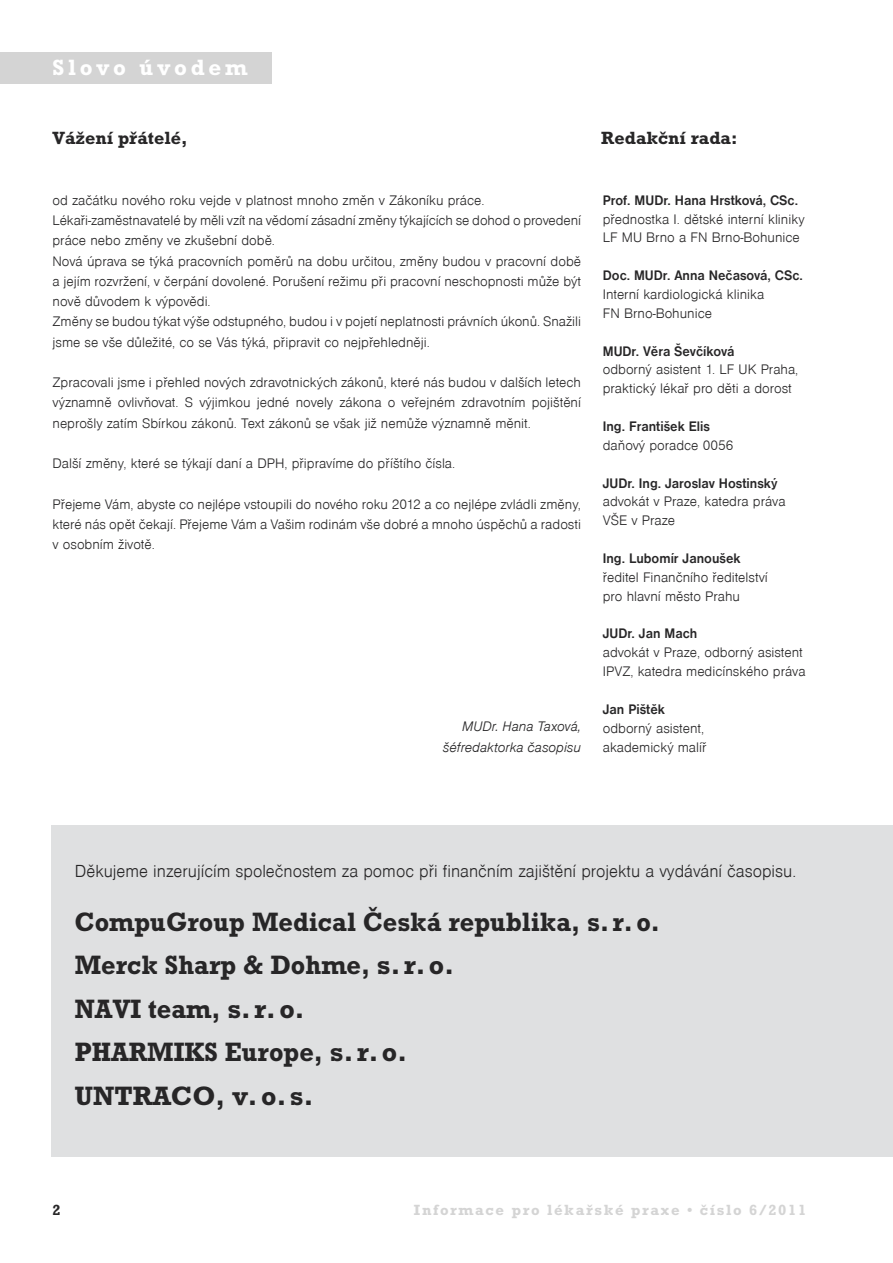
<style>
.page{position:relative;width:893px;height:1263px;background:#fff}
.page>*{position:absolute;margin:0;border:0;box-sizing:border-box;transform-origin:0 0}
.t1{font:700 27px/43.5px "Rockwell CE";color:#272627;scale:.94 1}
.t2{font:700 22.5px "Rockwell CE";letter-spacing:.165em;color:#fff}
.t3{font:300 18px "Nimbus Sans DCE";color:#272627}
.t4{font:700 18px "Rockwell CE";color:#272627}
.t5{font:700 15px "Rockwell CE";letter-spacing:.11em;color:#d4d4d4}
.t6{font:700 15px "Rockwell CE";color:#272627}
.t7{font:300 14.25px/20.2px "Nimbus Sans DCE";color:#272627}
.t8{font:700 14.25px "Nimbus Sans DCE";color:#272627;scale:.94 1}
.t9{font:italic 300 14.25px/20.2px "Nimbus Sans DCE";color:#272627;text-align:right}
</style>
<div class="page">
<div style="left:0;top:53px;width:272px;height:31px;background:#d4d4d4"></div>
<div style="left:51px;top:825px;width:842px;height:332px;background:#dfe0e1"></div>
<h2 class="t2" style="left:53px;top:60px;width:196px">Slovo úvodem</h2>
<p class="t4" style="left:53px;top:132px;width:136px">VáÏení pfiátelé,</p>
<p class="t7" style="left:53px;top:190px;width:530px">od začátku nového roku vejde v platnost mnoho změn v Zákoníku práce.<br>Lékaři-zaměstnavatelé by měli vzít na vědomí zásadní změny týkajících se dohod o provedení práce nebo změny ve zkušební době.<br>Nová úprava se týká pracovních poměrů na dobu určitou, změny budou v pracovní době a jejím rozvržení, v čerpání dovolené. Porušení režimu při pracovní neschopnosti může být nově důvodem k výpovědi.<br>Změny se budou týkat výše odstupného, budou i v pojetí neplatnosti právních úkonů. Snažili jsme se vše důležité, co se Vás týká, připravit co nejpřehledněji.</p>
<p class="t7" style="left:53px;top:372px;width:530px;text-align:justify">Zpracovali jsme i přehled nových zdravotnických zákonů, které nás budou v dalších letech významně ovlivňovat. S výjimkou jedné novely zákona o veřejném zdravotním pojištění neprošly zatím Sbírkou zákonů. Text zákonů se však již nemůže významně měnit.</p>
<p class="t7" style="left:53px;top:453px;width:404px">Další změny, které se týkají daní a DPH, připravíme do příštího čísla.</p>
<p class="t7" style="left:53px;top:493px;width:530px;text-align:justify">Přejeme Vám, abyste co nejlépe vstoupili do nového roku 2012 a co nejlépe zvládli změny, které nás opět čekají. Přejeme Vám a Vašim rodinám vše dobré a mnoho úspěchů a radosti v osobním životě.</p>
<p class="t9" style="left:443px;top:716px;width:140px">MUDr. Hana Taxová, šéfredaktorka časopisu</p>
<p class="t4" style="left:601px;top:132px;width:138px">Redakãní rada:</p>
<p class="t8" style="left:603px;top:191px;width:209px">Prof. MUDr. Hana Hrstková, CSc.</p>
<p class="t7" style="left:603px;top:209px;width:203px;line-height:18.9px">přednostka I. dětské interní kliniky<br>LF MU Brno a FN Brno-Bohunice</p>
<p class="t8" style="left:603px;top:267px;width:214px">Doc. MUDr. Anna Nečasová, CSc.</p>
<p class="t7" style="left:603px;top:285px;width:163px;line-height:18.9px">Interní kardiologická klinika<br>FN Brno-Bohunice</p>
<p class="t8" style="left:603px;top:342px;width:141px">MUDr. Věra Ševčíková</p>
<p class="t7" style="left:603px;top:360px;width:197px;line-height:18.9px">odborný asistent 1. LF UK Praha, praktický lékař pro děti a dorost</p>
<p class="t8" style="left:603px;top:417px;width:116px">Ing. František Elis</p>
<p class="t7" style="left:603px;top:435px;width:132px">daňový poradce 0056</p>
<p class="t8" style="left:603px;top:474px;width:187px">JUDr. Ing. Jaroslav Hostinský</p>
<p class="t7" style="left:603px;top:492px;width:184px;line-height:18.9px">advokát v Praze, katedra práva<br>VŠE v Praze</p>
<p class="t8" style="left:603px;top:549px;width:148px">Ing. Lubomír Janoušek</p>
<p class="t7" style="left:603px;top:567px;width:167px;line-height:18.9px">ředitel Finančního ředitelství pro hlavní město Prahu</p>
<p class="t8" style="left:603px;top:625px;width:102px">JUDr. Jan Mach</p>
<p class="t7" style="left:603px;top:643px;width:204px;line-height:18.9px">advokát v Praze, odborný asistent<br>IPVZ, katedra medicínského práva</p>
<p class="t8" style="left:603px;top:700px;width:68px">Jan Pištěk</p>
<p class="t7" style="left:603px;top:718px;width:105px;line-height:18.9px">odborný asistent, akademický malíř</p>
<p class="t3" style="left:75px;top:859px;width:723px">Děkujeme inzerujícím společnostem za pomoc při finančním zajištění projektu a vydávání časopisu.</p>
<h1 class="t1" style="left:75px;top:902px;width:624px">CompuGroup Medical âeská republika, s. r.o.<br>Merck Sharp &amp; Dohme, s. r.o.<br>NAVI team, s. r.o.<br>PHARMIKS Europe, s. r.o.<br>UNTRACO, v.o. s.</h1>
<p class="t6" style="left:53px;top:1204px;width:10px">2</p>
<p class="t5" style="left:414px;top:1204px;width:394px">Informace pro lékafiské praxe • ãíslo 6/2011</p>
</div>
